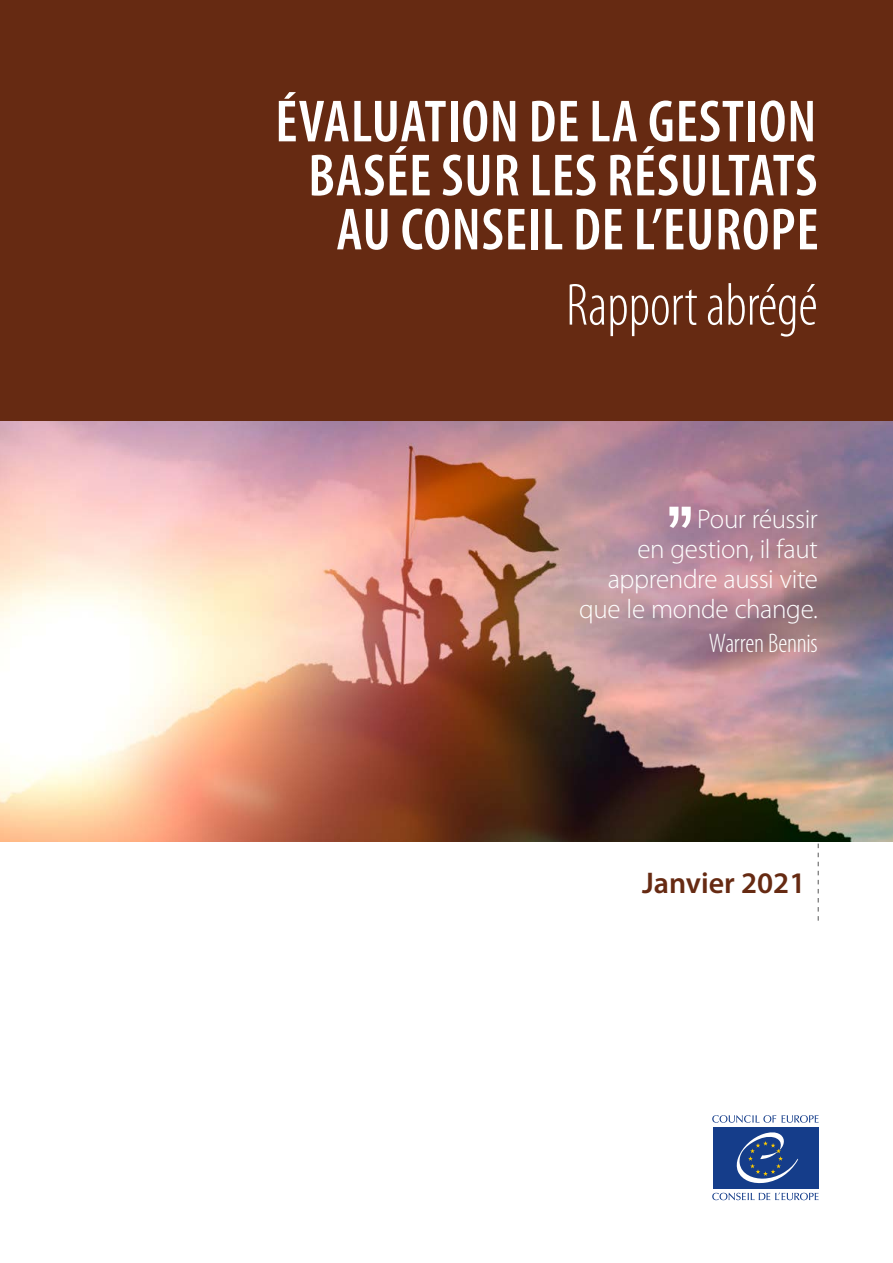
<style>
.page{position:relative;width:893px;height:1263px;background:#fff}
.page>*{position:absolute;margin:0;border:0;box-sizing:border-box;transform-origin:0 0}
.t1{font:600 condensed 60px/54px "Myriad Pro";letter-spacing:.015em;color:#fff;text-align:right}
.t2{font:300 condensed 60px "Myriad Pro";letter-spacing:-.005em;color:#fff}
.t3{font:600 30px "Myriad Pro";color:#662a12}
.t4{font:300 27px/30px "Myriad Pro";letter-spacing:-.015em;color:#fff;text-align:right}
.t5{font:300 condensed 27px "Myriad Pro";letter-spacing:-.01em;color:#fff}
</style>
<div class="page">
<div style="left:0;top:0;width:893px;height:842px;background:#662a12"></div>
<svg style="left:712px;top:1115px;width:107px;height:8px"></svg>
<svg style="left:712px;top:1192px;width:107px;height:8px"></svg>
<div style="left:713px;top:1127px;width:105px;height:61px;background:#153d8a"></div>
<svg style="left:736px;top:1132px;width:62px;height:51px"></svg>
<img style="left:0;top:421px;width:893px;height:421px">
<svg style="left:818px;top:844px;width:1px;height:77px"></svg>
<svg style="left:669px;top:507px;width:22px;height:21px"></svg>
<h1 class="t1" style="left:275px;top:93px;width:545px">ÉVALUATION DE LA GESTION<br>BASÉE SUR LES RÉSULTATS<br>AU CONSEIL DE L’EUROPE</h1>
<h1 class="t2" style="left:566px;top:269px;width:253px">Rapport abrégé</h1>
<p class="t4" style="left:579px;top:504px;width:240px">Pour réussir<br>en gestion, il faut apprendre aussi vite que le monde change.</p>
<p class="t5" style="left:709px;top:627px;width:110px">Warren Bennis</p>
<p class="t3" style="left:642px;top:863px;width:165px">Janvier 2021</p>
</div>
